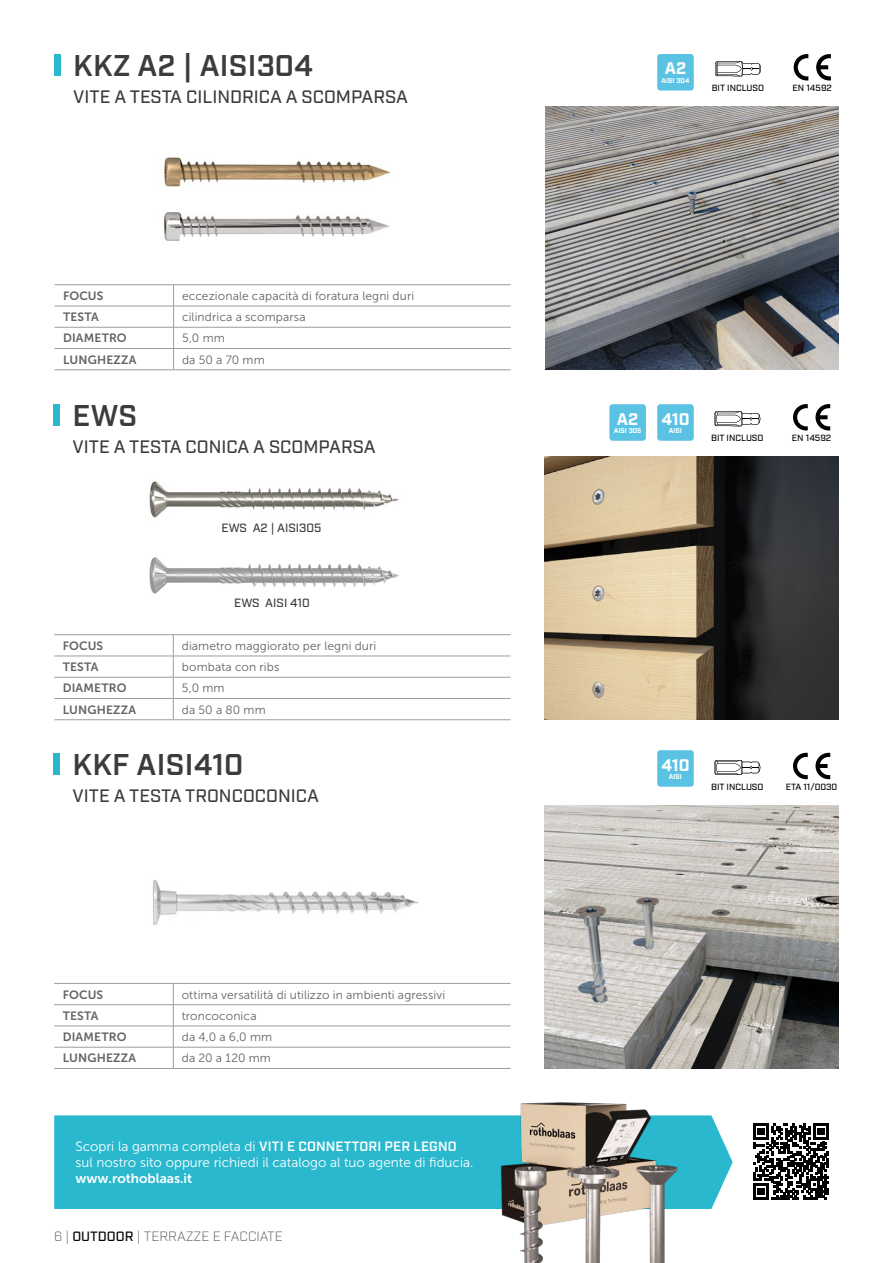
<style>
.page{position:relative;width:893px;height:1263px;background:#fff}
.page>*{position:absolute;margin:0;border:0;box-sizing:border-box;transform-origin:0 0}
.HEAD_1_CAP{font:600 30px "Industry";letter-spacing:.01em;color:#3c3c3b}
.SUBHEAD_3_CAP{font:500 18px "Industry";color:#3c3c3b}
.t1{font:700 16.8px "Industry";color:#fff}
.t2{font:13.5px "Museo Sans 300";color:#fff}
.t3{font:300 13.5px "Industry";color:#575756}
.t4{font:13.5px "Museo Sans 700";color:#fff}
.table_body_-_left{font:12px "Museo Sans 300";letter-spacing:.01em;color:#646363}
.table_head_-_left{font:12px "Museo Sans 700";letter-spacing:.015em;color:#646363}
.TITLE_-_left{font:500 12px "Industry";color:#3c3c3b}
.ICON{font:500 9px "Industry";color:#000}
.t5{font:700 6.9px "Industry";color:#fff}
.s1{font-family:"Industry";font-weight:600}
.s2{font-weight:500;color:#000}
</style>
<div class="page">
<div style="left:54px;top:54px;width:6px;height:22px;background:#29b8ce"></div>
<img style="left:545px;top:106px;width:294px;height:264px">
<img style="left:163px;top:157px;width:228px;height:84px">
<div style="left:54px;top:1115px;width:359px;height:94px;background:#29b8ce"></div>
<img style="left:413px;top:1102px;width:320px;height:161px">
<div style="left:53px;top:404px;width:7px;height:22px;background:#29b8ce"></div>
<div style="left:53px;top:753px;width:7px;height:21px;background:#29b8ce"></div>
<img style="left:545px;top:456px;width:293px;height:264px">
<img style="left:545px;top:805px;width:293px;height:264px">
<img style="left:149px;top:481px;width:250px;height:37px">
<img style="left:149px;top:557px;width:250px;height:37px">
<img style="left:153px;top:880px;width:266px;height:45px">
<div style="left:657px;top:54px;width:37px;height:37px;background:#5ac3e4;border-radius:3px"></div>
<div style="left:657px;top:750px;width:37px;height:37px;background:#5ac3e4;border-radius:3px"></div>
<div style="left:609px;top:404px;width:37px;height:37px;background:#5ac3e4;border-radius:3px"></div>
<div style="left:657px;top:404px;width:37px;height:37px;background:#5ac3e4;border-radius:3px"></div>
<hr style="left:55px;top:284px;width:119px;height:1px;background:#9d9d9c">
<hr style="left:174px;top:284px;width:337px;height:1px;background:#9d9d9c">
<hr style="left:55px;top:306px;width:119px;height:1px;background:#9d9d9c">
<hr style="left:174px;top:306px;width:337px;height:1px;background:#9d9d9c">
<hr style="left:55px;top:327px;width:119px;height:1px;background:#9d9d9c">
<hr style="left:174px;top:327px;width:337px;height:1px;background:#9d9d9c">
<hr style="left:55px;top:348px;width:119px;height:1px;background:#9d9d9c">
<hr style="left:174px;top:348px;width:337px;height:1px;background:#9d9d9c">
<svg style="left:173px;top:285px;width:1px;height:84px"></svg>
<hr style="left:55px;top:369px;width:119px;height:1px;background:#9d9d9c">
<hr style="left:174px;top:369px;width:337px;height:1px;background:#9d9d9c">
<svg style="left:753px;top:1123px;width:76px;height:76px"></svg>
<hr style="left:54px;top:634px;width:119px;height:1px;background:#9d9d9c">
<hr style="left:173px;top:634px;width:337px;height:1px;background:#9d9d9c">
<hr style="left:54px;top:656px;width:119px;height:1px;background:#9d9d9c">
<hr style="left:173px;top:656px;width:337px;height:1px;background:#9d9d9c">
<hr style="left:54px;top:677px;width:119px;height:1px;background:#9d9d9c">
<hr style="left:173px;top:677px;width:337px;height:1px;background:#9d9d9c">
<hr style="left:54px;top:698px;width:119px;height:1px;background:#9d9d9c">
<hr style="left:173px;top:698px;width:337px;height:1px;background:#9d9d9c">
<svg style="left:173px;top:635px;width:1px;height:84px"></svg>
<hr style="left:54px;top:719px;width:119px;height:1px;background:#9d9d9c">
<hr style="left:173px;top:719px;width:337px;height:1px;background:#9d9d9c">
<svg style="left:794px;top:54px;width:14px;height:27px"></svg>
<svg style="left:816px;top:54px;width:15px;height:27px"></svg>
<svg style="left:715px;top:61px;width:46px;height:15px"></svg>
<hr style="left:54px;top:983px;width:119px;height:1px;background:#9d9d9c">
<hr style="left:173px;top:983px;width:337px;height:1px;background:#9d9d9c">
<hr style="left:54px;top:1004px;width:119px;height:1px;background:#9d9d9c">
<hr style="left:173px;top:1004px;width:337px;height:1px;background:#9d9d9c">
<hr style="left:54px;top:1026px;width:119px;height:1px;background:#9d9d9c">
<hr style="left:173px;top:1026px;width:337px;height:1px;background:#9d9d9c">
<hr style="left:54px;top:1047px;width:119px;height:1px;background:#9d9d9c">
<hr style="left:173px;top:1047px;width:337px;height:1px;background:#9d9d9c">
<svg style="left:173px;top:983px;width:1px;height:85px"></svg>
<hr style="left:54px;top:1068px;width:119px;height:1px;background:#9d9d9c">
<hr style="left:173px;top:1068px;width:337px;height:1px;background:#9d9d9c">
<svg style="left:793px;top:404px;width:15px;height:26px"></svg>
<svg style="left:815px;top:404px;width:15px;height:26px"></svg>
<svg style="left:714px;top:411px;width:46px;height:15px"></svg>
<svg style="left:714px;top:760px;width:46px;height:15px"></svg>
<svg style="left:793px;top:753px;width:15px;height:26px"></svg>
<svg style="left:815px;top:753px;width:15px;height:26px"></svg>
<p class="HEAD_1_CAP" style="left:73px;top:48px;width:241px">KKZ A2 | AISI304</p>
<p class="SUBHEAD_3_CAP" style="left:73px;top:86px;width:336px">VITE A TESTA CILINDRICA A SCOMPARSA</p>
<p class="table_head_-_left" style="left:63px;top:289px;width:42px">FOCUS</p>
<p class="table_body_-_left" style="left:182px;top:289px;width:234px">eccezionale capacità di foratura legni duri</p>
<p class="table_head_-_left" style="left:63px;top:310px;width:37px">TESTA</p>
<p class="table_body_-_left" style="left:182px;top:310px;width:125px">cilindrica a scomparsa</p>
<p class="table_head_-_left" style="left:63px;top:332px;width:65px">DIAMETRO</p>
<p class="table_body_-_left" style="left:182px;top:332px;width:44px">5,0 mm</p>
<p class="table_head_-_left" style="left:63px;top:353px;width:75px">LUNGHEZZA</p>
<p class="table_body_-_left" style="left:182px;top:353px;width:84px">da 50 a 70 mm</p>
<p class="HEAD_1_CAP" style="left:73px;top:398px;width:66px">EWS</p>
<p class="SUBHEAD_3_CAP" style="left:72px;top:436px;width:305px">VITE A TESTA CONICA A SCOMPARSA</p>
<p class="TITLE_-_left" style="left:222px;top:520px;width:101px">EWS A2 | AISI305</p>
<p class="TITLE_-_left" style="left:234px;top:596px;width:77px">EWS AISI 410</p>
<p class="table_head_-_left" style="left:63px;top:639px;width:42px">FOCUS</p>
<p class="table_body_-_left" style="left:182px;top:639px;width:196px">diametro maggiorato per legni duri</p>
<p class="table_head_-_left" style="left:63px;top:660px;width:37px">TESTA</p>
<p class="table_body_-_left" style="left:182px;top:660px;width:99px">bombata con ribs</p>
<p class="table_head_-_left" style="left:63px;top:681px;width:65px">DIAMETRO</p>
<p class="table_body_-_left" style="left:182px;top:682px;width:44px">5,0 mm</p>
<p class="table_head_-_left" style="left:63px;top:703px;width:75px">LUNGHEZZA</p>
<p class="table_body_-_left" style="left:182px;top:703px;width:85px">da 50 a 80 mm</p>
<p class="HEAD_1_CAP" style="left:73px;top:746px;width:172px">KKF AISI410</p>
<p class="SUBHEAD_3_CAP" style="left:72px;top:785px;width:248px">VITE A TESTA TRONCOCONICA</p>
<p class="table_head_-_left" style="left:63px;top:988px;width:42px">FOCUS</p>
<p class="table_body_-_left" style="left:182px;top:988px;width:265px">ottima versatilità di utilizzo in ambienti agressivi</p>
<p class="table_head_-_left" style="left:63px;top:1009px;width:37px">TESTA</p>
<p class="table_body_-_left" style="left:182px;top:1009px;width:76px">troncoconica</p>
<p class="table_head_-_left" style="left:63px;top:1030px;width:65px">DIAMETRO</p>
<p class="table_body_-_left" style="left:182px;top:1030px;width:92px">da 4,0 a 6,0 mm</p>
<p class="table_head_-_left" style="left:63px;top:1051px;width:75px">LUNGHEZZA</p>
<p class="table_body_-_left" style="left:182px;top:1052px;width:91px">da 20 a 120 mm</p>
<p class="t2" style="left:75px;top:1139px;width:383px">Scopri la gamma completa di <span class="s1">VITI E CONNETTORI PER LEGNO</span></p>
<p class="t2" style="left:75px;top:1155px;width:399px">sul nostro sito oppure richiedi il catalogo al tuo agente di fiducia.</p>
<p class="t4" style="left:75px;top:1171px;width:118px">www.rothoblaas.it</p>
<p class="t3" style="left:54px;top:1228px;width:230px">6 | <span class="s2">OUTDOOR</span> | TERRAZZE E FACCIATE</p>
<p class="t1" style="left:665px;top:58px;width:23px">A2</p>
<p class="t5" style="left:662px;top:76px;width:29px">AISI 304</p>
<p class="ICON" style="left:712px;top:83px;width:54px">BIT INCLUSO</p>
<p class="ICON" style="left:793px;top:83px;width:41px">EN 14592</p>
<p class="t1" style="left:617px;top:409px;width:23px">A2</p>
<p class="t5" style="left:614px;top:426px;width:29px">AISI 305</p>
<p class="t1" style="left:661px;top:409px;width:30px">410</p>
<p class="t5" style="left:669px;top:426px;width:15px">AISI</p>
<p class="ICON" style="left:711px;top:432px;width:54px">BIT INCLUSO</p>
<p class="ICON" style="left:792px;top:432px;width:41px">EN 14592</p>
<p class="t1" style="left:661px;top:755px;width:30px">410</p>
<p class="t5" style="left:669px;top:772px;width:15px">AISI</p>
<p class="ICON" style="left:711px;top:781px;width:54px">BIT INCLUSO</p>
<p class="ICON" style="left:786px;top:781px;width:53px">ETA 11/0030</p>
</div>
